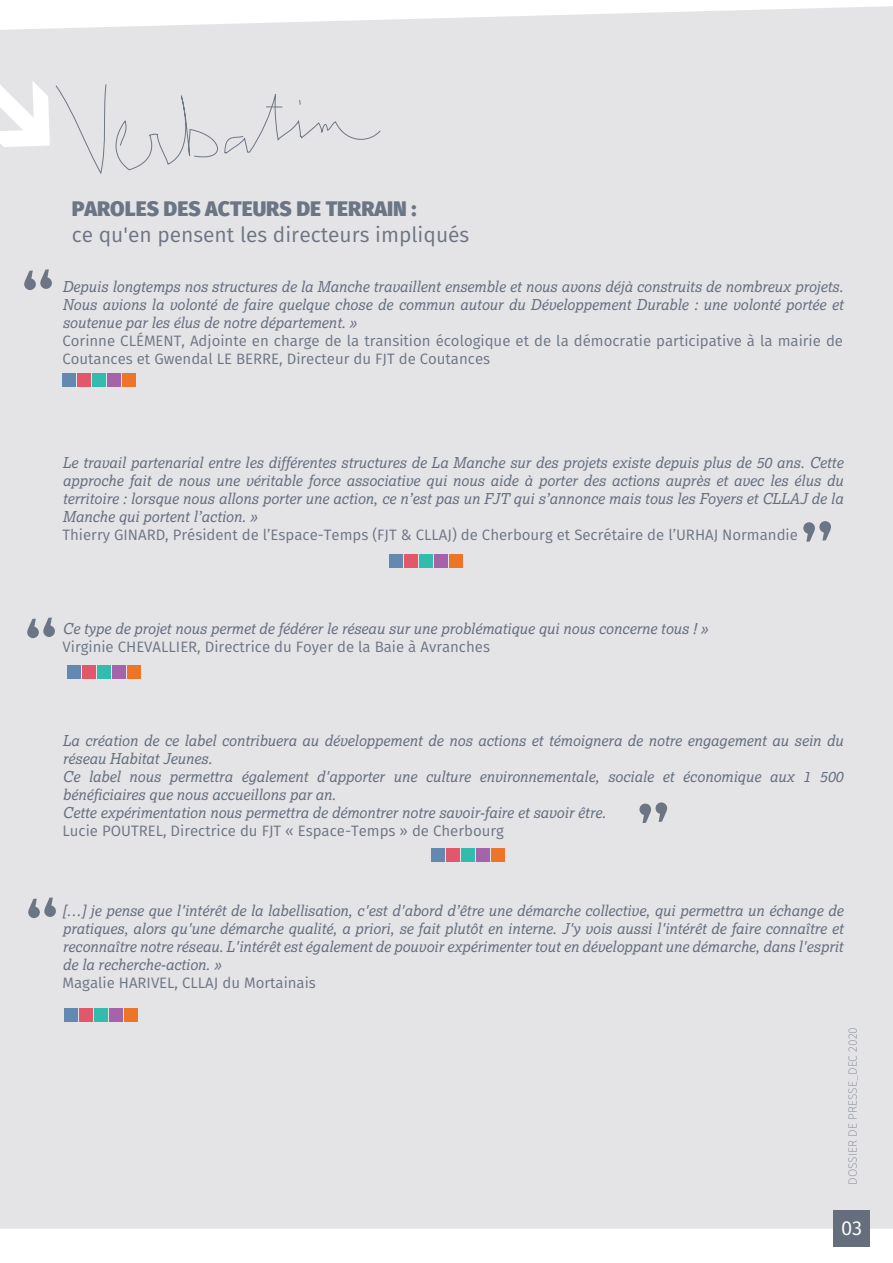
<style>
.page{position:relative;width:893px;height:1263px;background:#fff}
.page>*{position:absolute;margin:0;border:0;box-sizing:border-box;transform-origin:0 0}
.t1{font:21px "Fira Sans";color:#6c7583}
.t2{font:800 21px "Fira Sans";color:#6c7583}
.t3{font:20.25px "Fira Sans";color:#fff}
.t4{font:italic 15px/18px "Lexia Da Ma";color:#646e7e;text-align:justify}
.t5{font:15px/18px "Fira Sans";color:#6c7583}
.t6{font:200 12px "Fira Sans";color:#6c7583}
</style>
<div class="page">
<div style="left:0;top:6px;width:893px;height:1223px;background:#e4e3e6"></div>
<svg style="left:0;top:81px;width:50px;height:66px"></svg>
<svg style="left:56px;top:84px;width:52px;height:90px;background:#dfdee2"></svg>
<svg style="left:116px;top:96px;width:102px;height:74px;background:#dedde1"></svg>
<div style="left:224px;top:94px;width:157px;height:60px;background:#e4e3e6"></div>
<svg style="left:24px;top:269px;width:28px;height:21px"></svg>
<svg style="left:28px;top:897px;width:28px;height:21px"></svg>
<svg style="left:803px;top:521px;width:28px;height:21px"></svg>
<svg style="left:639px;top:802px;width:28px;height:21px"></svg>
<svg style="left:27px;top:617px;width:28px;height:21px"></svg>
<div style="left:93px;top:373px;width:13px;height:14px;background:#33bcad"></div>
<div style="left:108px;top:373px;width:13px;height:14px;background:#a564a9"></div>
<div style="left:123px;top:373px;width:13px;height:14px;background:#ed7527"></div>
<div style="left:78px;top:373px;width:13px;height:14px;background:#e0586a"></div>
<div style="left:63px;top:373px;width:13px;height:14px;background:#6489b1"></div>
<div style="left:420px;top:554px;width:13px;height:14px;background:#33bcad"></div>
<div style="left:435px;top:554px;width:13px;height:14px;background:#a564a9"></div>
<div style="left:450px;top:554px;width:13px;height:14px;background:#ed7527"></div>
<div style="left:405px;top:554px;width:13px;height:14px;background:#e0586a"></div>
<div style="left:390px;top:554px;width:13px;height:14px;background:#6489b1"></div>
<div style="left:98px;top:665px;width:13px;height:14px;background:#33bcad"></div>
<div style="left:113px;top:665px;width:13px;height:14px;background:#a564a9"></div>
<div style="left:128px;top:665px;width:13px;height:14px;background:#ed7527"></div>
<div style="left:83px;top:665px;width:13px;height:14px;background:#e0586a"></div>
<div style="left:68px;top:665px;width:13px;height:14px;background:#6489b1"></div>
<div style="left:462px;top:848px;width:13px;height:14px;background:#33bcad"></div>
<div style="left:477px;top:848px;width:13px;height:14px;background:#a564a9"></div>
<div style="left:492px;top:848px;width:13px;height:14px;background:#ed7527"></div>
<div style="left:447px;top:848px;width:13px;height:14px;background:#e0586a"></div>
<div style="left:432px;top:848px;width:13px;height:14px;background:#6489b1"></div>
<div style="left:95px;top:1008px;width:13px;height:13px;background:#33bcad"></div>
<div style="left:110px;top:1008px;width:13px;height:13px;background:#a564a9"></div>
<div style="left:125px;top:1008px;width:13px;height:13px;background:#ed7527"></div>
<div style="left:80px;top:1008px;width:13px;height:13px;background:#e0586a"></div>
<div style="left:65px;top:1008px;width:13px;height:13px;background:#6489b1"></div>
<div style="left:833px;top:1210px;width:37px;height:37px;background:#656e7c"></div>
<h1 class="t2" style="left:72px;top:202px;width:346px">PAROLES DES ACTEURS DE TERRAIN :</h1>
<h1 class="t1" style="left:72px;top:225px;width:399px">ce qu'en pensent les directeurs impliqués</h1>
<p class="t4" style="left:63px;top:279px;width:782px">Depuis longtemps nos structures de la Manche travaillent ensemble et nous avons déjà construits de nombreux projets.<br>Nous avions la volonté de faire quelque chose de commun autour du Développement Durable : une volonté portée et soutenue par les élus de notre département. »</p>
<p class="t5" style="left:63px;top:333px;width:782px">Corinne CLÉMENT, Adjointe en charge de la transition écologique et de la démocratie participative à la mairie de<br>Coutances et Gwendal LE BERRE, Directeur du FJT de Coutances</p>
<p class="t4" style="left:63px;top:455px;width:782px">Le travail partenarial entre les différentes structures de La Manche sur des projets existe depuis plus de 50 ans. Cette approche fait de nous une véritable force associative qui nous aide à porter des actions auprès et avec les élus du territoire : lorsque nous allons porter une action, ce n’est pas un FJT qui s’annonce mais tous les Foyers et CLLAJ de la Manche qui portent l’action. »</p>
<p class="t5" style="left:63px;top:527px;width:737px">Thierry GINARD, Président de l’Espace-Temps (FJT &amp; CLLAJ) de Cherbourg et Secrétaire de l’URHAJ Normandie</p>
<p class="t4" style="left:63px;top:621px;width:647px">Ce type de projet nous permet de fédérer le réseau sur une problématique qui nous concerne tous ! »</p>
<p class="t5" style="left:63px;top:639px;width:429px">Virginie CHEVALLIER, Directrice du Foyer de la Baie à Avranches</p>
<p class="t4" style="left:63px;top:733px;width:782px;text-align:left">La création de ce label contribuera au développement de nos actions et témoignera de notre engagement au sein du réseau Habitat Jeunes.<br>Ce label nous permettra également d'apporter une culture environnementale, sociale et économique aux 1 500 bénéficiaires que nous accueillons par an.<br>Cette expérimentation nous permettra de démontrer notre savoir-faire et savoir être.</p>
<p class="t5" style="left:63px;top:823px;width:443px">Lucie POUTREL, Directrice du FJT « Espace-Temps » de Cherbourg</p>
<p class="t4" style="left:63px;top:903px;width:782px">[…] je pense que l'intérêt de la labellisation, c'est d'abord d’être une démarche collective, qui permettra un échange de pratiques, alors qu'une démarche qualité, a priori, se fait plutôt en interne. J'y vois aussi l'intérêt de faire connaître et reconnaître notre réseau. L'intérêt est également de pouvoir expérimenter tout en développant une démarche, dans l'esprit de la recherche-action. »</p>
<p class="t5" style="left:63px;top:975px;width:255px">Magalie HARIVEL, CLLAJ du Mortainais</p>
<p class="t6" style="left:847px;top:1185px;width:159px;rotate:-90deg">DOSSIER DE PRESSE_DEC 2020</p>
<h2 class="t3" style="left:841px;top:1219px;width:23px">03</h2>
</div>
